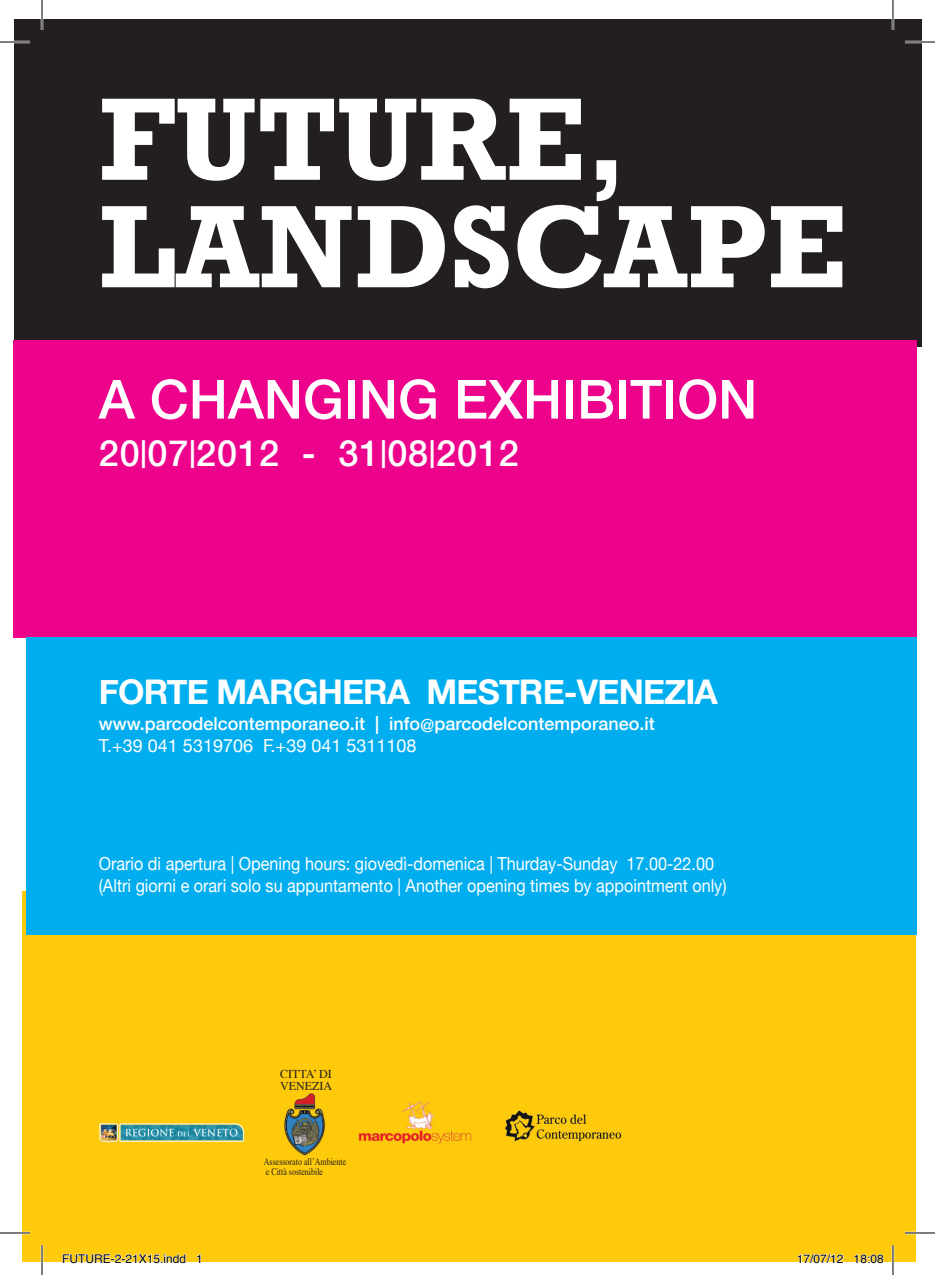
<style>
.page{position:relative;width:935px;height:1275px;background:#fff}
.page>*{position:absolute;margin:0;border:0;box-sizing:border-box;transform-origin:0 0}
.t1{font:700 119.4px/107.4px "Rockwell Std";color:#fff}
.t2{font:500 54px "Helvetica Neue";color:#fff}
.t3{font:500 36px "Helvetica Neue";letter-spacing:.025em;color:#fff}
.t4{font:700 34px "Helvetica Neue";letter-spacing:-.025em;color:#fff}
.t5{font:18px/21.6px "Helvetica Neue";color:#fff;scale:.9 1}
.t6{font:500 18px "Helvetica Neue";color:#fff}
.t7{font:18px "Helvetica Neue";color:#fff}
.t8{font:12px "Helvetica";color:#000}
.t9{font:12px/12px "Times";color:#231f20}
.t10{font:10px/10px "Times";color:#231f20;scale:.8 1}
.s1{font-size:28px}
</style>
<div class="page">
<div style="left:22px;top:891px;width:893px;height:370px;background:#feca0a"></div>
<div style="left:14px;top:19px;width:907px;height:328px;background:#231f20"></div>
<div style="left:14px;top:340px;width:902px;height:297px;background:#ed028c"></div>
<div style="left:26px;top:637px;width:890px;height:298px;background:#00aeef"></div>
<hr style="left:0;top:41px;width:30px;height:2px;background:#fff">
<hr style="left:904px;top:41px;width:30px;height:2px;background:#fff">
<hr style="left:0;top:1231px;width:30px;height:3px;background:#fff">
<hr style="left:904px;top:1231px;width:30px;height:3px;background:#fff">
<hr style="left:41px;top:0;width:2px;height:30px;background:#fff">
<hr style="left:41px;top:1245px;width:2px;height:30px;background:#fff">
<hr style="left:891px;top:0;width:3px;height:30px;background:#fff">
<hr style="left:891px;top:1245px;width:3px;height:30px;background:#fff">
<hr style="left:0;top:42px;width:30px;height:1px;background:#000">
<hr style="left:904px;top:42px;width:30px;height:1px;background:#000">
<hr style="left:0;top:1232px;width:30px;height:1px;background:#000">
<hr style="left:904px;top:1232px;width:30px;height:1px;background:#000">
<hr style="left:42px;top:0;width:1px;height:30px;background:#000">
<hr style="left:42px;top:1245px;width:1px;height:30px;background:#000">
<hr style="left:892px;top:0;width:1px;height:30px;background:#000">
<hr style="left:892px;top:1245px;width:1px;height:30px;background:#000">
<svg style="left:62px;top:1253px;width:124px;height:9px"></svg>
<svg style="left:196px;top:1253px;width:5px;height:9px"></svg>
<svg style="left:797px;top:1253px;width:47px;height:9px"></svg>
<svg style="left:853px;top:1253px;width:30px;height:9px"></svg>
<h1 class="t1" style="left:99px;top:84px;width:749px">FUTURE,<br>LANDSCAPE</h1>
<h2 class="t2" style="left:99px;top:356px;width:660px">A changing exhibition</h2>
<h3 class="t3" style="left:99px;top:424px;width:421px">20<span class="s1">|</span>07<span class="s1">|</span>2012 - 31<span class="s1">|</span>08<span class="s1">|</span>2012</h3>
<h3 class="t4" style="left:99px;top:660px;width:620px">FORTE MARGHERA MESTRE-VENEZIA</h3>
<p class="t6" style="left:99px;top:709px;width:557px">www.parcodelcontemporaneo.it | info@parcodelcontemporaneo.it</p>
<p class="t7" style="left:99px;top:730px;width:319px">T.+39 041 5319706 F.+39 041 5311108</p>
<p class="t5" style="left:99px;top:852px;width:699px">Orario di apertura | Opening hours: giovedì-domenica | Thurday-Sunday 17.00-22.00 (Altri giorni e orari solo su appuntamento | Another opening times by appointment only)</p>
<p class="t9" style="left:280px;top:1067px;width:54px">CITTA’ DI<br>VENEZIA</p>
<p class="t10" style="left:264px;top:1155px;width:105px">Assessorato all’Ambiente e Città sostenibile</p>
<p class="t8" style="left:62px;top:1249px;width:142px">FUTURE-2-21X15.indd 1</p>
<p class="t8" style="left:796px;top:1249px;width:88px">17/07/12 18:08</p>
</div>
